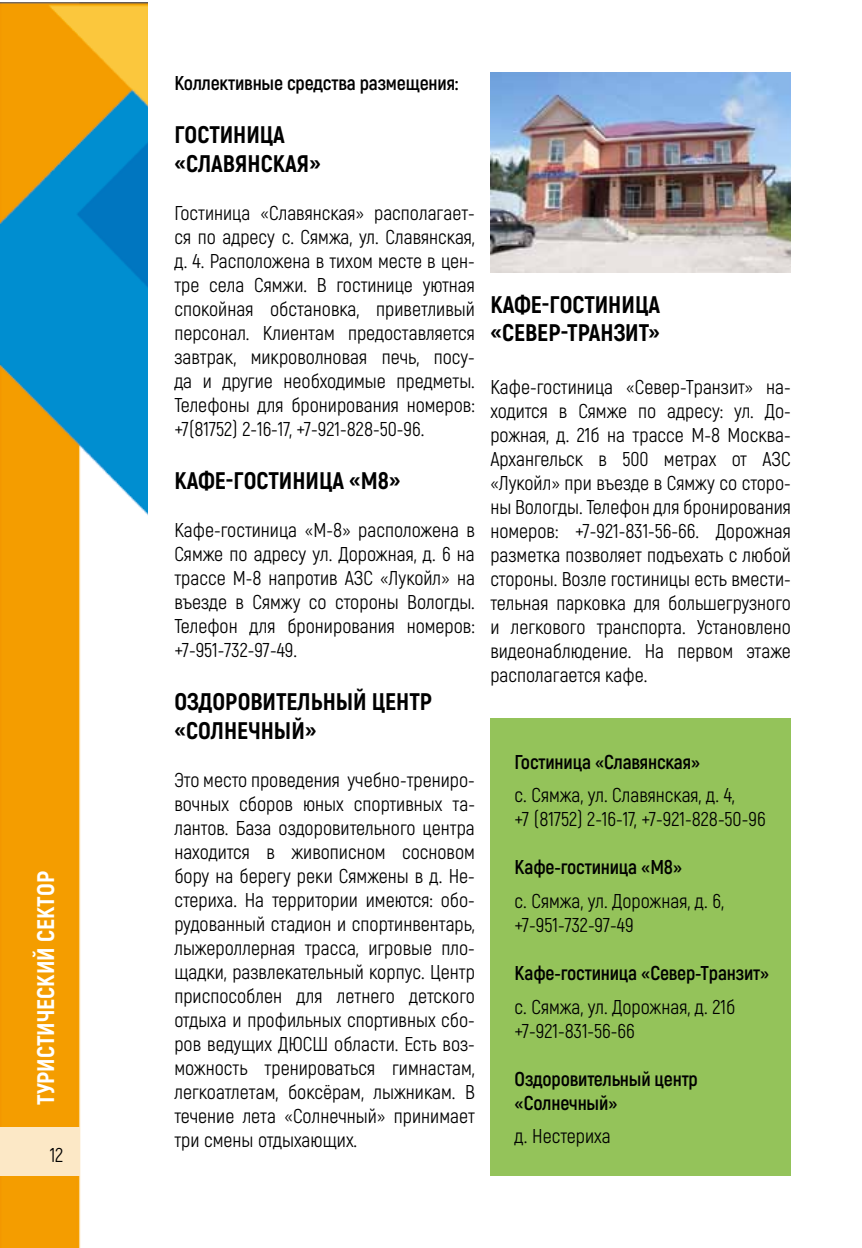
<style>
.page{position:relative;width:862px;height:1248px;background:#fff}
.page>*{position:absolute;margin:0;border:0;box-sizing:border-box;transform-origin:0 0}
.t1{font:800 24px/28.8px "Akrobat";color:#000}
.t2{font:800 24px "Akrobat";color:#fff}
.t3{font:20px/24px "Akrobat";color:#000;text-align:justify}
.t4{font:700 20px/24px "Akrobat";letter-spacing:-.01em;color:#000}
</style>
<div class="page">
<img style="left:0;top:2px;width:147px;height:1245px">
<img style="left:490px;top:72px;width:301px;height:200px">
<div style="left:490px;top:718px;width:301px;height:457px;background:#94c35a"></div>
<div style="left:0;top:1127px;width:79px;height:48px;background:#fce8c6"></div>
<p class="t2" style="left:30px;top:1104px;width:235px;rotate:-90deg">туристический сектор</p>
<p class="t3" style="left:50px;top:1142px;width:15px">12</p>
<p class="t4" style="left:174px;top:71px;width:285px">Коллективные средства размещения:</p>
<p class="t1" style="left:174px;top:120px;width:148px">Гостиница «Славянская»</p>
<p class="t3" style="left:174px;top:201px;width:302px">Гостиница «Славянская» располагает&shy;ся по адресу с. Сямжа, ул. Славянская, д. 4. Расположена в тихом месте в цен&shy;тре села Сямжи. В гостинице уютная спокойная обстановка, приветливый персонал. Клиентам предоставляется завтрак, микроволновая печь, посу&shy;да и другие необходимые предметы.<br>Телефоны для бронирования номеров: +7(81752) 2-16-17, +7-921-828-50-96.</p>
<p class="t1" style="left:174px;top:466px;width:228px">Кафе-гостиница «М8»</p>
<p class="t3" style="left:174px;top:518px;width:302px">Кафе-гостиница «М-8» расположена в Сямже по адресу ул. Дорожная, д. 6 на трассе М-8 напротив АЗС</p>
<p class="t3" style="left:174px;top:566px;width:302px;text-indent:206px">«Лукойл» на въезде в Сямжу со стороны Вологды.<br>Телефон для бронирования номеров: +7-951-732-97-49.</p>
<p class="t1" style="left:174px;top:687px;width:259px">Оздоровительный центр «Солнечный»</p>
<p class="t3" style="left:174px;top:767px;width:302px">Это место проведения учебно-трениро&shy;вочных сборов юных спортивных та&shy;лантов. База оздоровительного центра находится в живописном сосновом бору на берегу реки Сямжены в д. Не&shy;стериха. На территории имеются: обо&shy;рудованный стадион и спортинвентарь, лыжероллерная трасса, игровые пло&shy;щадки, развлекательный корпус. Центр приспособлен для летнего детского отдыха и профильных спортивных сбо&shy;ров ведущих ДЮСШ</p>
<p class="t3" style="left:174px;top:1031px;width:302px;text-indent:160px">области. Есть воз&shy;можность тренироваться гимнастам, легкоатлетам, боксёрам, лыжникам. В течение лета «Солнечный» принимает три смены отдыхающих.</p>
<p class="t1" style="left:490px;top:289px;width:171px">Кафе-гостиница «Север-Транзит»</p>
<p class="t3" style="left:490px;top:375px;width:302px;text-align:left">Кафе-гостиница «Север-Транзит» на&shy;ходится в Сямже по адресу: ул. До&shy;рожная, д. 21б на трассе М-8 Москва-Архангельск в 500 метрах от АЗС «Лукойл» при въезде в Сямжу со сторо&shy;ны Вологды. Телефон для бронирования номеров: +7-921-831-56-66. Дорожная разметка позволяет подъехать с любой стороны. Возле гостиницы есть вмести&shy;тельная парковка для большегрузного и легкового транспорта. Установлено видеонаблюдение. На первом этаже располагается кафе.</p>
<p class="t4" style="left:514px;top:749px;width:187px">Гостиница «Славянская»</p>
<p class="t3" style="left:514px;top:783px;width:252px">с. Сямжа, ул. Славянская, д. 4,<br>+7 (81752) 2-16-17, +7-921-828-50-96</p>
<p class="t4" style="left:514px;top:855px;width:169px">Кафе-гостиница «М8»</p>
<p class="t3" style="left:514px;top:888px;width:211px">с. Сямжа, ул. Дорожная, д. 6, +7-951-732-97-49</p>
<p class="t4" style="left:514px;top:960px;width:256px">Кафе-гостиница «Север-Транзит»</p>
<p class="t3" style="left:514px;top:994px;width:222px">с. Сямжа, ул. Дорожная, д. 21б +7-921-831-56-66</p>
<p class="t4" style="left:514px;top:1066px;width:185px">Оздоровительный центр «Солнечный»</p>
<p class="t3" style="left:514px;top:1124px;width:97px">д. Нестериха</p>
</div>
